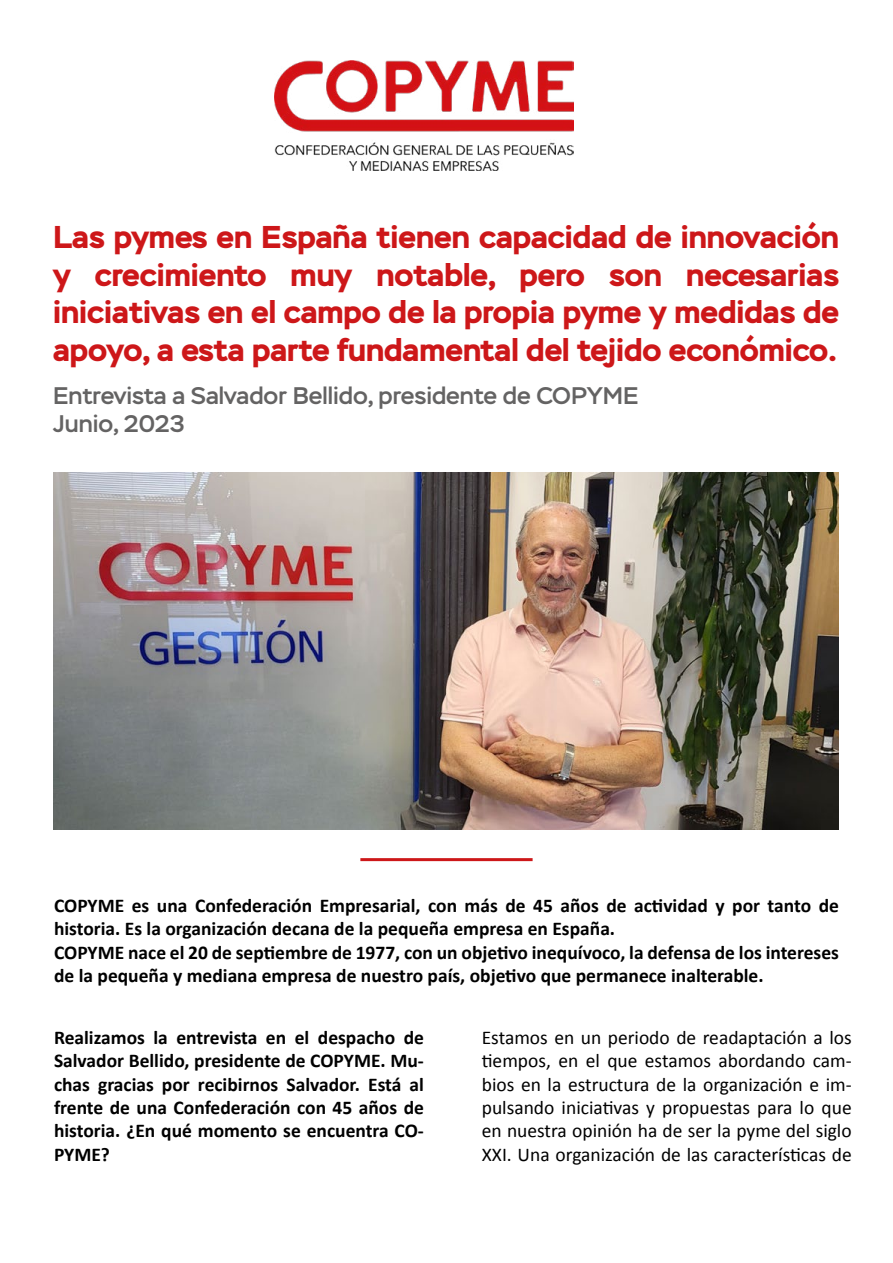
<style>
.page{position:relative;width:893px;height:1263px;background:#fff}
.page>*{position:absolute;margin:0;border:0;box-sizing:border-box;transform-origin:0 0}
.t1{font:700 31.5px/37.8px "Stem";color:#cd1719;text-align:justify}
.t2{font:500 24px/28.8px "Stem";color:#646363}
.t3{font:700 19.5px/23.4px "Calibri";color:#000}
.t4{font:19.5px/23.4px "Calibri";color:#000;text-align:justify}
</style>
<div class="page">
<img style="left:275px;top:61px;width:298px;height:109px">
<img style="left:53px;top:472px;width:786px;height:357px">
<hr style="left:360px;top:858px;width:173px;height:3px;background:#cd1719">
<h1 class="t1" style="left:53px;top:218px;width:787px">Las pymes en España tienen capacidad de innovación y crecimiento muy notable, pero son necesarias iniciativas en el campo de la propia pyme y medidas de apoyo, a esta parte fundamental del tejido económico.</h1>
<p class="t2" style="left:53px;top:381px;width:587px">Entrevista a Salvador Bellido, presidente de COPYME<br>Junio, 2023</p>
<p class="t3" style="left:54px;top:893px;width:786px">COPYME es una Confederación Empresarial, con más de 45 años de actividad y por tanto de historia. Es la organización decana de la pequeña empresa en España.<br>COPYME nace el 20 de septiembre de 1977, con un objetivo inequívoco, la defensa de los intereses de la pequeña y mediana empresa de nuestro país, objetivo que permanece inalterable.</p>
<p class="t3" style="left:54px;top:1025px;width:371px;text-align:justify">Realizamos la entrevista en el despacho de Salvador Bellido, presidente de COPYME. Mu&shy;chas gracias por recibirnos Salvador. Está al frente de una Confederación con 45 años de historia. ¿En qué momento se encuentra CO-PYME?</p>
<p class="t4" style="left:482px;top:1025px;width:371px">Estamos en un periodo de readaptación a los tiempos, en el que estamos abordando cam&shy;bios en la estructura de la organización e im&shy;pulsando iniciativas y propuestas para lo que en nuestra opinión ha de ser la pyme del siglo XXI. Una organización de las características de</p>
</div>
